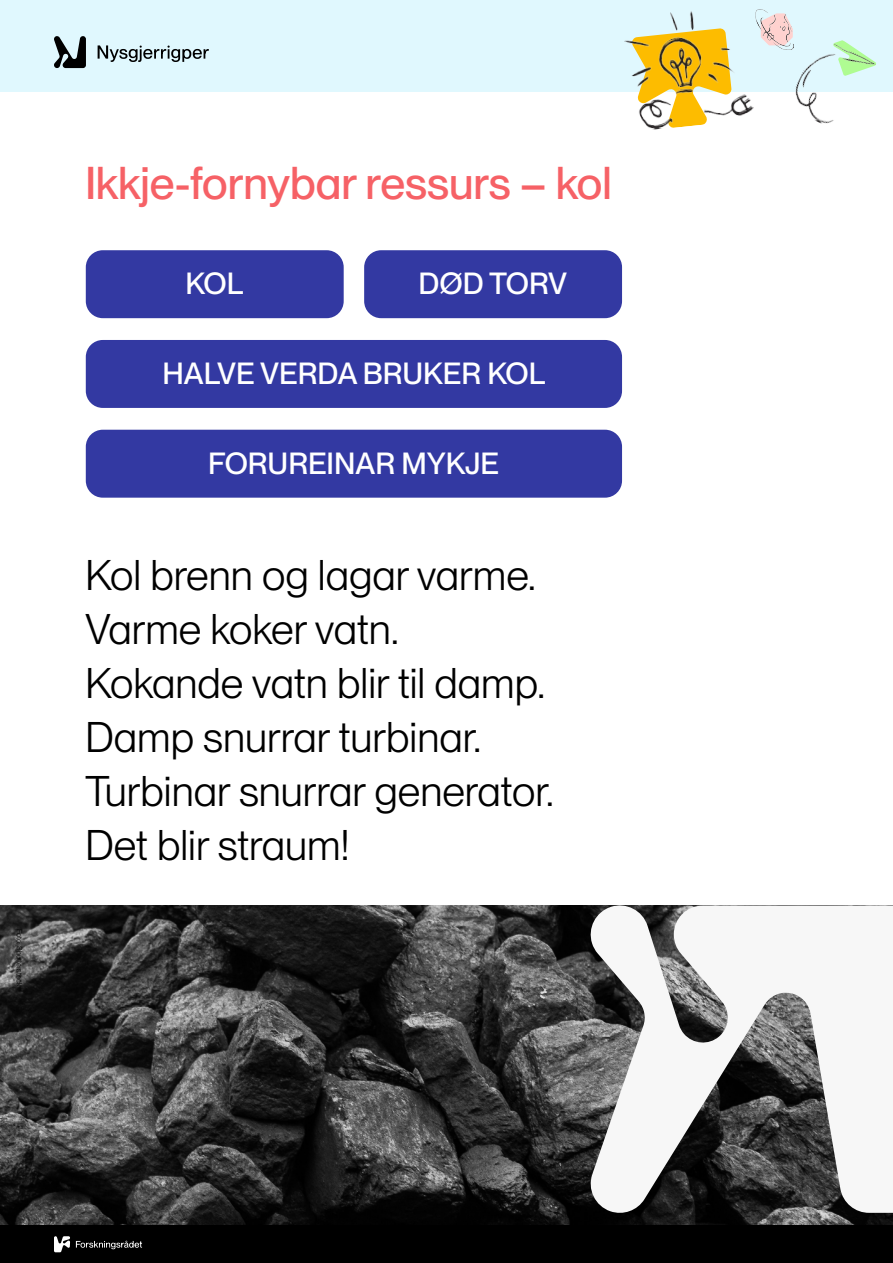
<style>
.page{position:relative;width:893px;height:1263px;background:#fff}
.page>*{position:absolute;margin:0;border:0;box-sizing:border-box;transform-origin:0 0}
.Tittel{font:500 45px "PP Neue Montreal";color:#f66166}
.Ingress{font:42px "PP Neue Montreal";color:#000}
.Brødtekst{font:500 30px "PP Neue Montreal";color:#fff}
.t1{font:7.5px "PP Neue Montreal";letter-spacing:-.005em;color:#000}
</style>
<div class="page">
<div style="left:0;top:0;width:893px;height:91px;background:#e0f8fe"></div>
<img style="left:622px;top:11px;width:133px;height:119px">
<img style="left:756px;top:10px;width:37px;height:40px">
<img style="left:786px;top:37px;width:90px;height:87px">
<div style="left:0;top:1225px;width:893px;height:38px;background:#000"></div>
<svg style="left:54px;top:1236px;width:16px;height:16px"></svg>
<svg style="left:76px;top:1241px;width:66px;height:8px"></svg>
<svg style="left:98px;top:45px;width:111px;height:17px"></svg>
<svg style="left:54px;top:36px;width:32px;height:32px"></svg>
<div style="left:86px;top:250px;width:258px;height:68px;background:#3339a2;border-radius:17px"></div>
<div style="left:364px;top:250px;width:258px;height:68px;background:#3339a2;border-radius:17px"></div>
<div style="left:86px;top:340px;width:536px;height:68px;background:#3339a2;border-radius:17px"></div>
<div style="left:86px;top:430px;width:536px;height:68px;background:#3339a2;border-radius:17px"></div>
<img style="left:1px;top:906px;width:891px;height:319px">
<svg style="left:587px;top:905px;width:306px;height:311px"></svg>
<p class="t1" style="left:24px;top:929px;width:59px;rotate:90deg">Foto: Shutterstock</p>
<h1 class="Tittel" style="left:85px;top:157px;width:528px">Ikkje-fornybar ressurs – kol</h1>
<p class="Brødtekst" style="left:185px;top:266px;width:60px">KOL</p>
<p class="Brødtekst" style="left:418px;top:266px;width:150px">DØD TORV</p>
<p class="Brødtekst" style="left:162px;top:355px;width:384px">HALVE VERDA BRUKER KOL</p>
<p class="Brødtekst" style="left:208px;top:445px;width:293px">FORUREINAR MYKJE</p>
<p class="Ingress" style="left:85px;top:551px;width:452px">Kol brenn og lagar varme.</p>
<p class="Ingress" style="left:85px;top:605px;width:315px">Varme koker vatn.</p>
<p class="Ingress" style="left:85px;top:659px;width:461px">Kokande vatn blir til damp.</p>
<p class="Ingress" style="left:85px;top:713px;width:398px">Damp snurrar turbinar.</p>
<p class="Ingress" style="left:85px;top:767px;width:470px">Turbinar snurrar generator.</p>
<p class="Ingress" style="left:85px;top:821px;width:266px">Det blir straum!</p>
</div>
